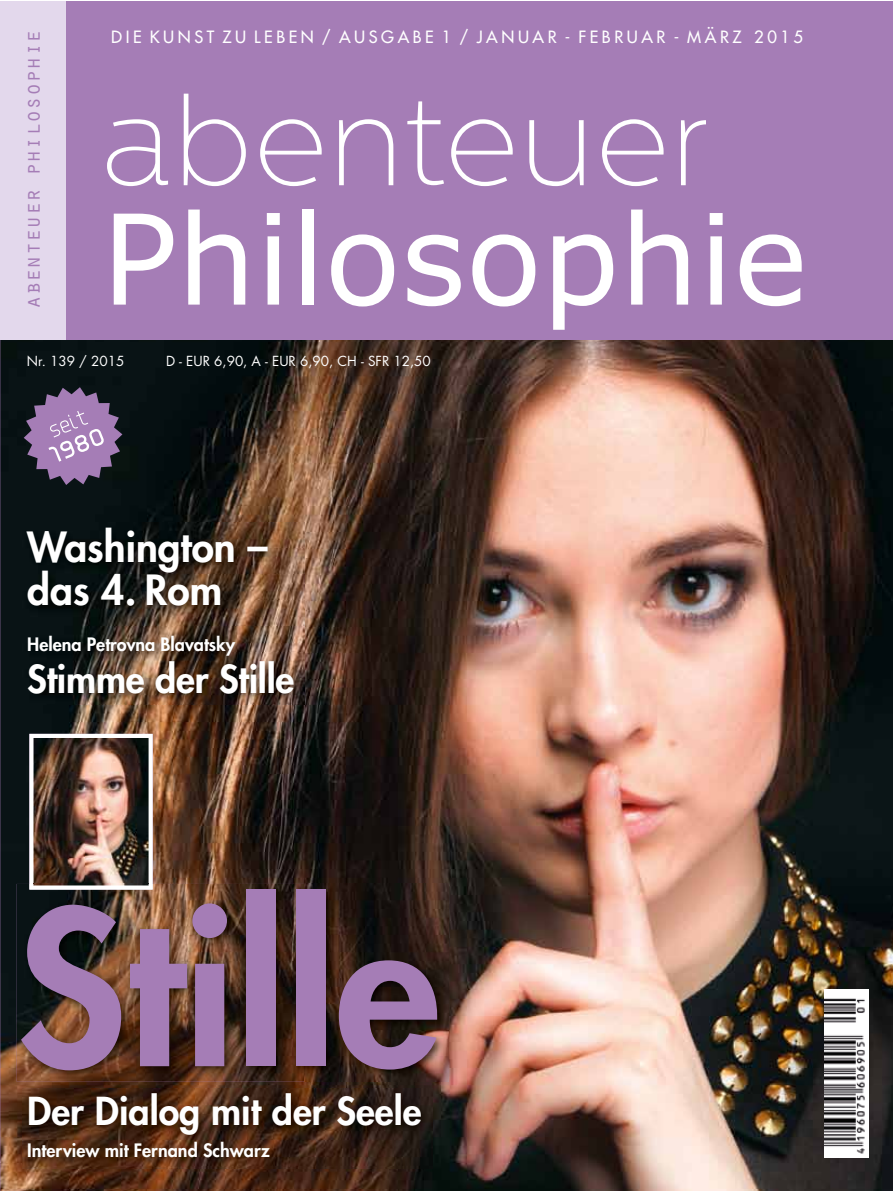
<style>
.page{position:relative;width:893px;height:1191px;background:#fff}
.page>*{position:absolute;margin:0;border:0;box-sizing:border-box;transform-origin:0 0}
.t1{font:800 208.65px "Futura";color:#a57db6}
.t2{font:125.1px "Verdana";color:#fff}
.t3{font:100 125.1px "Centrale Sans";color:#fff}
.t4{font:800 40.5px/43.5px "Futura";color:#fff}
.t5{font:800 37.5px "Futura";color:#fff}
.t6{font:22.2px "Orator Std";color:#a57db6}
.t7{font:800 18px "Futura";color:#fff}
.t8{font:16.5px "Futura";letter-spacing:.15em;color:#fff}
.t9{font:16.5px "Futura";letter-spacing:.215em;color:#fff}
.t10{font:13.5px "Futura";color:#fff}
</style>
<div class="page">
<img style="left:0;top:339px;width:892px;height:852px">
<img style="left:29px;top:734px;width:124px;height:150px">
<div style="left:0;top:1px;width:892px;height:338px;background:#a57db6"></div>
<div style="left:0;top:1px;width:66px;height:338px;background:#e3d8ec"></div>
<svg style="left:24px;top:387px;width:98px;height:98px;background:#766084"></svg>
<img style="left:16px;top:884px;width:433px;height:197px">
<img style="left:29px;top:884px;width:124px;height:5px">
<img style="left:824px;top:989px;width:44px;height:168px">
<img style="left:23px;top:1088px;width:409px;height:80px">
<img style="left:22px;top:522px;width:283px;height:182px">
<h3 class="t6" style="left:17px;top:309px;width:280px;rotate:-90deg">abenteuer philosophie</h3>
<p class="t9" style="left:111px;top:26px;width:693px">DIE KUNST ZU LEBEN / AUSGABE 1 / JANUAR - FEBRUAR - MÄRZ 2015</p>
<p class="t8" style="left:131px;top:26px;width:673px">E KUNST ZU LEBEN / AUSGABE 4 / OKTOBER-NOVEMBER-DEZEMBER 20 3</p>
<h2 class="t3" style="left:102px;top:72px;width:611px">abenteuer</h2>
<h2 class="t2" style="left:102px;top:179px;width:708px">Philosophie</h2>
<p class="t10" style="left:27px;top:352px;width:99px">Nr. 139 / 2015</p>
<p class="t10" style="left:166px;top:352px;width:266px">D - EUR 6,90, A - EUR 6,90, CH - SFR 12,50</p>
<h3 class="t4" style="left:27px;top:524px;width:242px">Washington – das 4. Rom</h3>
<p class="t7" style="left:27px;top:632px;width:209px">Helena Petrovna Blavatsky</p>
<h3 class="t5" style="left:27px;top:653px;width:269px">Stimme der Stille</h3>
<h1 class="t1" style="left:16px;top:849px;width:425px">Stille</h1>
<h3 class="t5" style="left:27px;top:1086px;width:396px">Der Dialog mit der Seele</h3>
<p class="t7" style="left:27px;top:1138px;width:244px">Interview mit Fernand Schwarz</p>
</div>
